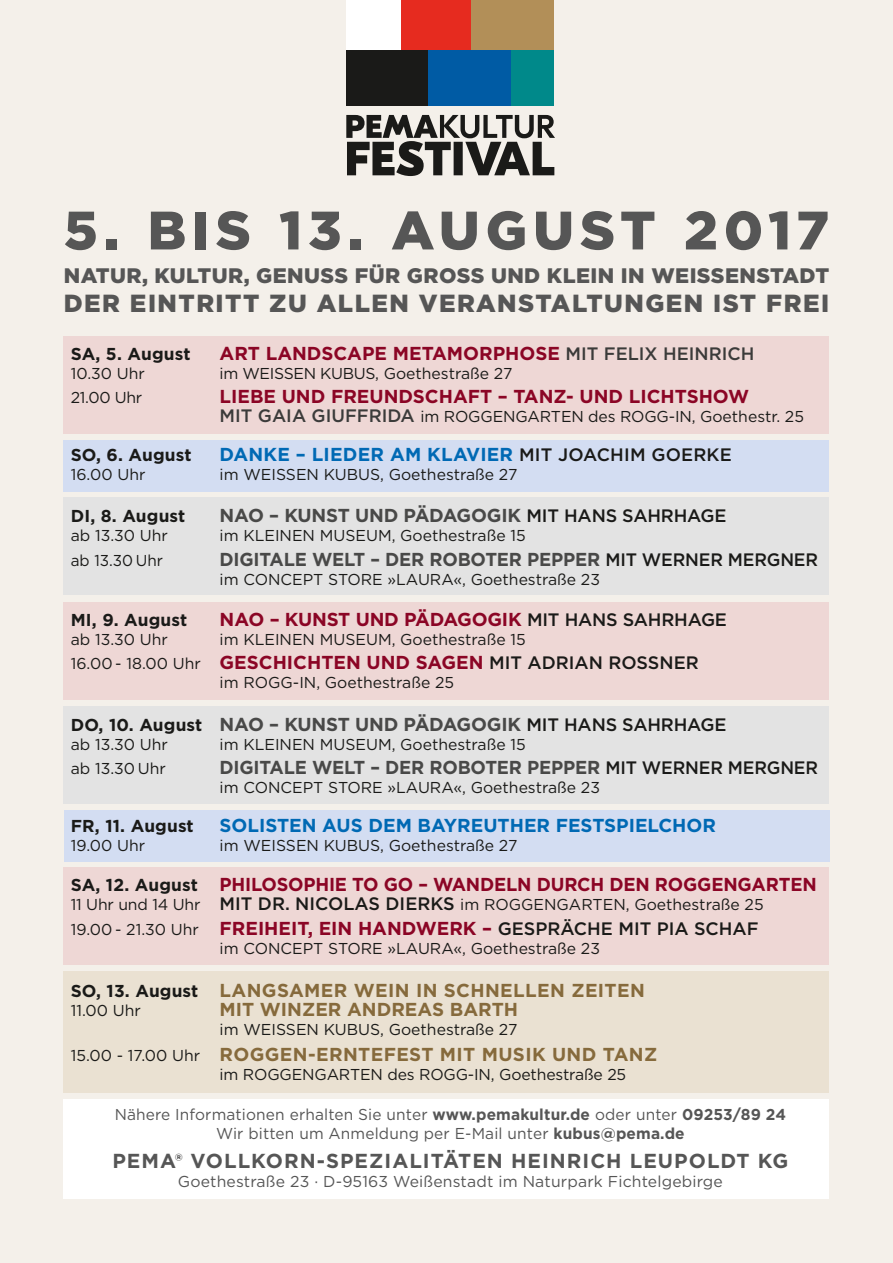
<style>
.page{position:relative;width:893px;height:1263px;background:#f4f0ea}
.page>*{position:absolute;margin:0;border:0;box-sizing:border-box;transform-origin:0 0}
.t1{font:900 54px "Gotham";letter-spacing:.11em;color:#565656}
.t2{font:900 24.75px "Gotham";letter-spacing:.06em;color:#565656}
.t3{font:900 21px "Gotham";letter-spacing:.02em;color:#565656}
.t4{font:700 20.25px "Gotham";letter-spacing:.05em;color:#565656}
.t5{font:700 18.75px "Gotham";color:#8b0525}
.t6{font:700 18.75px "Gotham";letter-spacing:-.01em;color:#494948}
.t7{font:700 18.75px "Gotham";letter-spacing:.02em;color:#866a3c}
.t8{font:700 18.75px "Gotham";color:#0069b4}
.t9{font:700 18.75px "Gotham";color:#866a3c}
.t10{font:700 17.25px "Gotham";letter-spacing:.01em;color:#1a1a18}
.t11{font:15.75px "Gotham";color:#1a1a18}
.t12{font:15.75px "Gotham";letter-spacing:.01em;color:#565656}
.t13{font:15.75px "Gotham";letter-spacing:-.02em;color:#1a1a18}
.s1{font-weight:500;font-size:18px;color:#3b3b3a}
.s2{font-weight:500;font-size:18px;color:#1a1a18}
.s3{font-weight:400;font-size:15.75px;color:#1a1a18}
.s4{font-size:17.25px;color:#1a1a18}
.s5{font-weight:500;font-size:18px}
.s6{font-weight:700}
</style>
<div class="page">
<div style="left:64px;top:336px;width:765px;height:98px;background:#eed7d5"></div>
<div style="left:64px;top:602px;width:765px;height:97px;background:#eed7d5"></div>
<div style="left:64px;top:867px;width:765px;height:98px;background:#eed7d5"></div>
<div style="left:64px;top:440px;width:765px;height:51px;background:#d3ddf2"></div>
<div style="left:64px;top:972px;width:765px;height:121px;background:#eae1d2"></div>
<div style="left:64px;top:497px;width:765px;height:98px;background:#e3e3e3"></div>
<div style="left:64px;top:706px;width:765px;height:98px;background:#e3e3e3"></div>
<div style="left:64px;top:1099px;width:765px;height:100px;background:#fff"></div>
<div style="left:346px;top:50px;width:82px;height:56px;background:#1a1a18"></div>
<div style="left:428px;top:50px;width:83px;height:56px;background:#005ba4"></div>
<div style="left:511px;top:50px;width:42px;height:56px;background:#00898a"></div>
<div style="left:346px;top:0;width:55px;height:50px;background:#fff"></div>
<div style="left:401px;top:0;width:70px;height:50px;background:#e62b1f"></div>
<div style="left:471px;top:0;width:82px;height:50px;background:#b28f58"></div>
<svg style="left:346px;top:115px;width:209px;height:61px"></svg>
<div style="left:64px;top:810px;width:765px;height:51px;background:#d3ddf2"></div>
<p class="t1" style="left:64px;top:193px;width:767px">5. BIS 13. AUGUST 2017</p>
<p class="t3" style="left:64px;top:261px;width:767px">NATUR, KULTUR, GENUSS FÜR GROSS UND KLEIN IN WEISSENSTADT</p>
<p class="t2" style="left:64px;top:286px;width:767px">DER EINTRITT ZU ALLEN VERANSTALTUNGEN IST FREI</p>
<p class="t10" style="left:71px;top:342px;width:121px">SA, 5. August</p>
<p class="t5" style="left:220px;top:341px;width:536px">ART LANDSCAPE METAMORPHOSE <span class="s1">MIT FELIX HEINRICH</span></p>
<p class="t11" style="left:71px;top:363px;width:76px">10.30 Uhr</p>
<p class="t13" style="left:220px;top:363px;width:294px">im WEISSEN KUBUS, Goethestraße 27</p>
<p class="t11" style="left:71px;top:388px;width:73px">21.00 Uhr</p>
<p class="t5" style="left:220px;top:384px;width:531px">LIEBE UND FREUNDSCHAFT – TANZ- UND LICHTSHOW</p>
<p class="t11" style="left:220px;top:407px;width:586px"><span class="s1">MIT GAIA GIUFFRIDA</span> im ROGGENGARTEN des ROGG-IN, Goethestr. 25</p>
<p class="t10" style="left:71px;top:444px;width:122px">SO, 6. August</p>
<p class="t8" style="left:220px;top:442px;width:514px">DANKE – LIEDER AM KLAVIER <span class="s2">MIT JOACHIM GOERKE</span></p>
<p class="t11" style="left:71px;top:465px;width:76px">16.00 Uhr</p>
<p class="t11" style="left:220px;top:465px;width:300px">im WEISSEN KUBUS, Goethestraße 27</p>
<p class="t10" style="left:71px;top:505px;width:116px">DI, 8. August</p>
<p class="t6" style="left:220px;top:503px;width:508px">NAO – KUNST UND PÄDAGOGIK <span class="s2">MIT HANS SAHRHAGE</span></p>
<p class="t11" style="left:71px;top:526px;width:99px">ab 13.30 Uhr</p>
<p class="t11" style="left:220px;top:526px;width:308px">im KLEINEN MUSEUM, Goethestraße 15</p>
<p class="t11" style="left:71px;top:550px;width:94px">ab 13.30 Uhr</p>
<p class="t6" style="left:220px;top:547px;width:600px">DIGITALE WELT – DER ROBOTER PEPPER <span class="s2">MIT WERNER MERGNER</span></p>
<p class="t11" style="left:220px;top:569px;width:382px">im CONCEPT STORE »LAURA«, Goethestraße 23</p>
<p class="t10" style="left:71px;top:608px;width:118px">MI, 9. August</p>
<p class="t5" style="left:220px;top:606px;width:509px">NAO – KUNST UND PÄDAGOGIK <span class="s2">MIT HANS SAHRHAGE</span></p>
<p class="t11" style="left:71px;top:629px;width:99px">ab 13.30 Uhr</p>
<p class="t11" style="left:220px;top:629px;width:308px">im KLEINEN MUSEUM, Goethestraße 15</p>
<p class="t5" style="left:71px;top:650px;width:629px"><span class="s3">16.00 - 18.00 Uhr</span> GESCHICHTEN UND SAGEN <span class="s2">MIT ADRIAN ROSSNER</span></p>
<p class="t11" style="left:220px;top:672px;width:236px">im ROGG-IN, Goethestraße 25</p>
<p class="t6" style="left:71px;top:712px;width:657px"><span class="s4">DO, 10. August</span> NAO – KUNST UND PÄDAGOGIK <span class="s2">MIT HANS SAHRHAGE</span></p>
<p class="t11" style="left:71px;top:734px;width:99px">ab 13.30 Uhr</p>
<p class="t11" style="left:220px;top:734px;width:308px">im KLEINEN MUSEUM, Goethestraße 15</p>
<p class="t11" style="left:71px;top:759px;width:97px">ab 13.30 Uhr</p>
<p class="t6" style="left:220px;top:755px;width:600px">DIGITALE WELT – DER ROBOTER PEPPER <span class="s2">MIT WERNER MERGNER</span></p>
<p class="t11" style="left:220px;top:777px;width:382px">im CONCEPT STORE »LAURA«, Goethestraße 23</p>
<p class="t10" style="left:71px;top:815px;width:125px">FR, 11. August</p>
<p class="t8" style="left:220px;top:813px;width:498px">SOLISTEN AUS DEM BAYREUTHER FESTSPIELCHOR</p>
<p class="t11" style="left:71px;top:836px;width:76px">19.00 Uhr</p>
<p class="t11" style="left:220px;top:836px;width:300px">im WEISSEN KUBUS, Goethestraße 27</p>
<p class="t5" style="left:71px;top:872px;width:747px"><span class="s4">SA, 12. August</span> PHILOSOPHIE TO GO – WANDELN DURCH DEN ROGGENGARTEN</p>
<p class="t11" style="left:71px;top:895px;width:694px">11 Uhr und 14 Uhr <span class="s5">MIT DR. NICOLAS DIERKS</span> im ROGGENGARTEN, Goethestraße 25</p>
<p class="t5" style="left:71px;top:916px;width:689px"><span class="s3">19.00 - 21.30 Uhr</span> FREIHEIT, EIN HANDWERK – <span class="s2">GESPRÄCHE MIT PIA SCHAF</span></p>
<p class="t11" style="left:220px;top:938px;width:382px">im CONCEPT STORE »LAURA«, Goethestraße 23</p>
<p class="t7" style="left:71px;top:978px;width:576px"><span class="s4">SO, 13. August</span> LANGSAMER WEIN IN SCHNELLEN ZEITEN</p>
<p class="t11" style="left:71px;top:1000px;width:72px">11.00 Uhr</p>
<p class="t9" style="left:220px;top:996px;width:300px">MIT WINZER ANDREAS BARTH</p>
<p class="t11" style="left:220px;top:1019px;width:300px">im WEISSEN KUBUS, Goethestraße 27</p>
<p class="t7" style="left:71px;top:1042px;width:588px"><span class="s3">15.00 - 17.00 Uhr</span> ROGGEN-ERNTEFEST MIT MUSIK UND TANZ</p>
<p class="t11" style="left:220px;top:1064px;width:408px">im ROGGENGARTEN des ROGG-IN, Goethestraße 25</p>
<p class="t12" style="left:115px;top:1104px;width:673px">Nähere Informationen erhalten Sie unter <span class="s6">www.pemakultur.de</span> oder unter <span class="s6">09253/89 24</span></p>
<p class="t12" style="left:216px;top:1123px;width:470px">Wir bitten um Anmeldung per E-Mail unter <span class="s6">kubus@pema.de</span></p>
<p class="t4" style="left:112px;top:1147px;width:677px">PEMA® VOLLKORN-SPEZIALITÄTEN HEINRICH LEUPOLDT KG</p>
<p class="t12" style="left:178px;top:1171px;width:546px">Goethestraße 23 · D-95163 Weißenstadt im Naturpark Fichtelgebirge</p>
</div>
